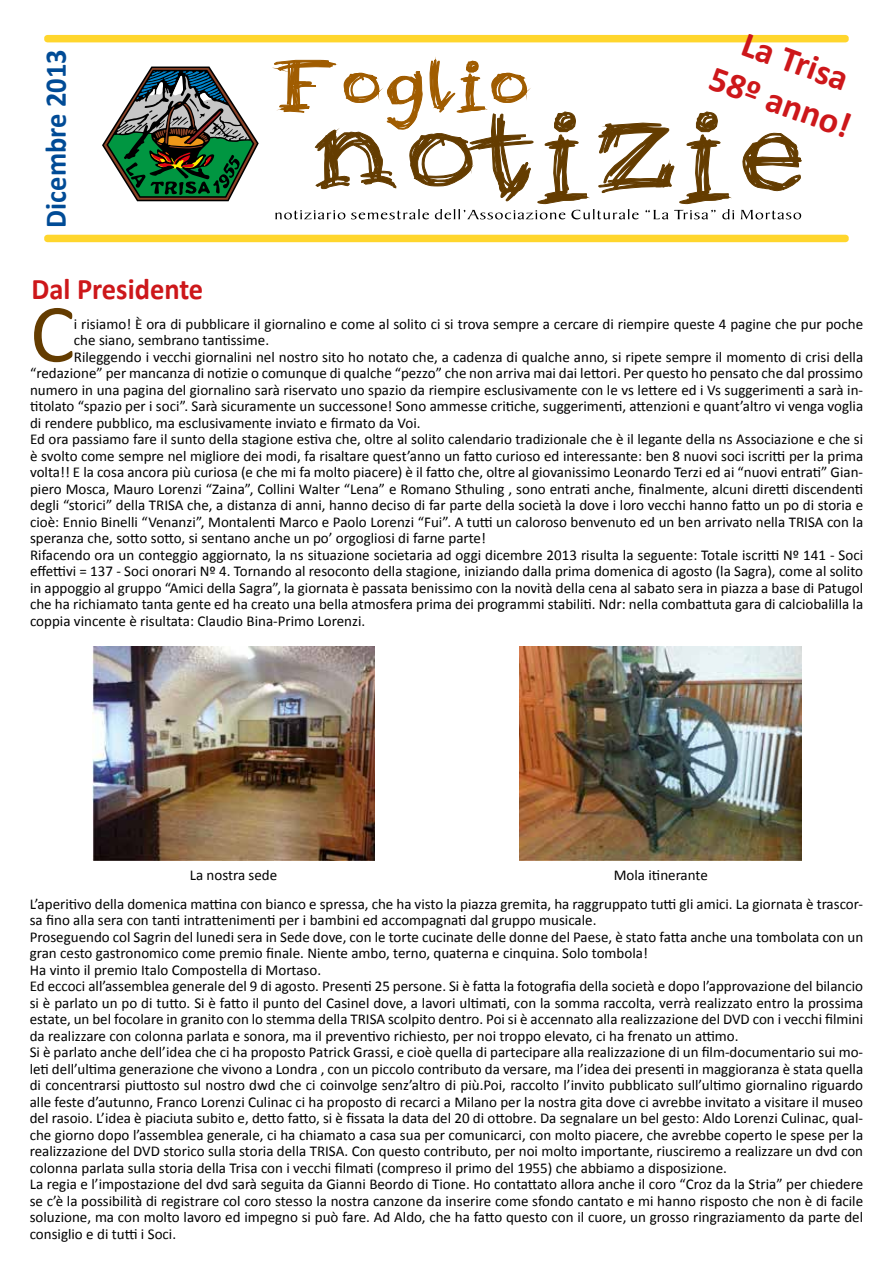
<style>
.page{position:relative;width:893px;height:1263px;background:#fff}
.page>*{position:absolute;margin:0;border:0;box-sizing:border-box;transform-origin:0 0}
.t1{font:83.7px "Calibri";color:#643c00}
.t2{font:700 36px/43.2px "Calibri";color:#cd171a;text-align:center}
.t3{font:700 30px "Calibri";color:#cd171a;scale:.95 1}
.t4{font:700 30px "Calibri";color:#004b96;scale:.95 1}
.t5{font:15px/16.5px "Calibri";color:#000}
</style>
<div class="page">
<svg style="left:272px;top:57px;width:530px;height:162px"></svg>
<svg style="left:102px;top:66px;width:157px;height:136px"></svg>
<div style="left:44px;top:235px;width:805px;height:7px;background:#ffd62d;border-radius:3px"></div>
<div style="left:44px;top:35px;width:805px;height:7px;background:#ffd62d;border-radius:3px"></div>
<img style="left:92px;top:646px;width:283px;height:214px">
<img style="left:520px;top:646px;width:282px;height:214px">
<h3 class="t4" style="left:37px;top:228px;width:189px;rotate:-90deg">Dicembre 2013</h3>
<h3 class="t3" style="left:32px;top:269px;width:182px">Dal Presidente</h3>
<h2 class="t2" style="left:733px;top:16px;width:149px;rotate:20deg">La Trisa<br>58º anno!</h2>
<h1 class="t1" style="left:30px;top:281px;width:46px">C</h1>
<p class="t5" style="left:74px;top:315px;width:791px">i risiamo! È ora di pubblicare il giornalino e come al solito ci si trova sempre a cercare di riempire queste 4 pagine che pur poche</p>
<p class="t5" style="left:74px;top:332px;width:197px">che siano, sembrano tantissime.</p>
<p class="t5" style="left:74px;top:348px;width:791px">Rileggendo i vecchi giornalini nel nostro sito ho notato che, a cadenza di qualche anno, si ripete sempre il momento di crisi della</p>
<p class="t5" style="left:30px;top:365px;width:835px">“redazione” per mancanza di notizie o comunque di qualche “pezzo” che non arriva mai dai lettori. Per questo ho pensato che dal prossimo</p>
<p class="t5" style="left:30px;top:381px;width:835px">numero in una pagina del giornalino sarà riservato uno spazio da riempire esclusivamente con le vs lettere ed i Vs suggerimenti a sarà in-</p>
<p class="t5" style="left:30px;top:398px;width:835px">titolato “spazio per i soci”. Sarà sicuramente un successone! Sono ammesse critiche, suggerimenti, attenzioni e quant’altro vi venga voglia</p>
<p class="t5" style="left:30px;top:414px;width:392px">di rendere pubblico, ma esclusivamente inviato e firmato da Voi.</p>
<p class="t5" style="left:30px;top:431px;width:835px">Ed ora passiamo fare il sunto della stagione estiva che, oltre al solito calendario tradizionale che è il legante della ns Associazione e che si</p>
<p class="t5" style="left:30px;top:447px;width:835px">è svolto come sempre nel migliore dei modi, fa risaltare quest’anno un fatto curioso ed interessante: ben 8 nuovi soci iscritti per la prima</p>
<p class="t5" style="left:30px;top:464px;width:835px">volta!! E la cosa ancora più curiosa (e che mi fa molto piacere) è il fatto che, oltre al giovanissimo Leonardo Terzi ed ai “nuovi entrati” Gian-</p>
<p class="t5" style="left:30px;top:480px;width:835px">piero Mosca, Mauro Lorenzi “Zaina”, Collini Walter “Lena” e Romano Sthuling , sono entrati anche, finalmente, alcuni diretti discendenti</p>
<p class="t5" style="left:30px;top:497px;width:835px">degli “storici” della TRISA che, a distanza di anni, hanno deciso di far parte della società la dove i loro vecchi hanno fatto un po di storia e</p>
<p class="t5" style="left:30px;top:513px;width:835px">cioè: Ennio Binelli “Venanzi”, Montalenti Marco e Paolo Lorenzi “Fui”. A tutti un caloroso benvenuto ed un ben arrivato nella TRISA con la</p>
<p class="t5" style="left:30px;top:530px;width:457px">speranza che, sotto sotto, si sentano anche un po’ orgogliosi di farne parte!</p>
<p class="t5" style="left:30px;top:546px;width:835px">Rifacendo ora un conteggio aggiornato, la ns situazione societaria ad oggi dicembre 2013 risulta la seguente: Totale iscritti Nº 141 - Soci</p>
<p class="t5" style="left:30px;top:563px;width:835px">effettivi = 137 - Soci onorari Nº 4. Tornando al resoconto della stagione, iniziando dalla prima domenica di agosto (la Sagra), come al solito</p>
<p class="t5" style="left:30px;top:579px;width:835px">in appoggio al gruppo “Amici della Sagra”, la giornata è passata benissimo con la novità della cena al sabato sera in piazza a base di Patugol</p>
<p class="t5" style="left:30px;top:596px;width:835px">che ha richiamato tanta gente ed ha creato una bella atmosfera prima dei programmi stabiliti. Ndr: nella combattuta gara di calciobalilla la</p>
<p class="t5" style="left:30px;top:612px;width:337px">coppia vincente è risultata: Claudio Bina-Primo Lorenzi.</p>
<p class="t5" style="left:30px;top:860px;width:835px;line-height:28.8px;text-indent:584px">Mola itinerante<br>L’aperitivo della domenica mattina con bianco e spressa, che ha visto la piazza gremita, ha raggruppato tutti gli amici. La giornata è trascor-</p>
<p class="t5" style="left:30px;top:912px;width:835px">sa fino alla sera con tanti intrattenimenti per i bambini ed accompagnati dal gruppo musicale.<br>Proseguendo col Sagrin del lunedi sera in Sede dove, con le torte cucinate delle donne del Paese, è stato fatta anche una tombolata con un gran cesto gastronomico come premio finale. Niente ambo, terno, quaterna e cinquina. Solo tombola!<br>Ha vinto il premio Italo Compostella di Mortaso.<br>Ed eccoci all’assemblea generale del 9 di agosto. Presenti 25 persone. Si è fatta la fotografia della società e dopo l’approvazione del bilancio si è parlato un po di tutto. Si è fatto il punto del Casinel dove, a lavori ultimati, con la somma raccolta, verrà realizzato entro la prossima estate, un bel focolare in granito con lo stemma della TRISA scolpito dentro. Poi si è accennato alla realizzazione del DVD con i vecchi filmini da realizzare con colonna parlata e sonora, ma il preventivo richiesto, per noi troppo elevato, ci ha frenato un attimo.<br>Si è parlato anche dell’idea che ci ha proposto Patrick Grassi, e cioè quella di partecipare alla realizzazione di un film-documentario sui mo&shy;leti dell’ultima generazione che vivono a Londra , con un piccolo contributo da versare, ma l’idea dei presenti in maggioranza è stata quella di concentrarsi piuttosto sul nostro dwd che ci coinvolge senz’altro di più.Poi, raccolto l’invito pubblicato sull’ultimo giornalino riguardo alle feste d’autunno, Franco Lorenzi Culinac ci ha proposto di recarci a Milano per la nostra gita dove ci avrebbe invitato a visitare il museo del rasoio. L’idea è piaciuta subito e, detto fatto, si è fissata la data del 20 di ottobre. Da segnalare un bel gesto: Aldo Lorenzi Culinac, qual&shy;che giorno dopo l’assemblea generale, ci ha chiamato a casa sua per comunicarci, con molto piacere, che avrebbe coperto le spese per la realizzazione del DVD storico sulla storia della TRISA. Con questo contributo, per noi molto importante, riusciremo a realizzare un dvd con colonna parlata sulla storia della Trisa con i vecchi filmati (compreso il primo del 1955) che abbiamo a disposizione.<br>La regia e l’impostazione del dvd sarà seguita da Gianni Beordo di Tione. Ho contattato allora anche il coro “Croz da la Stria” per chiedere se c’è la possibilità di registrare col coro stesso la nostra canzone da inserire come sfondo cantato e mi hanno risposto che non è di facile soluzione, ma con molto lavoro ed impegno si può fare. Ad Aldo, che ha fatto questo con il cuore, un grosso ringraziamento da parte del consiglio e di tutti i Soci.</p>
<p class="t5" style="left:190px;top:866px;width:89px">La nostra sede</p>
</div>
